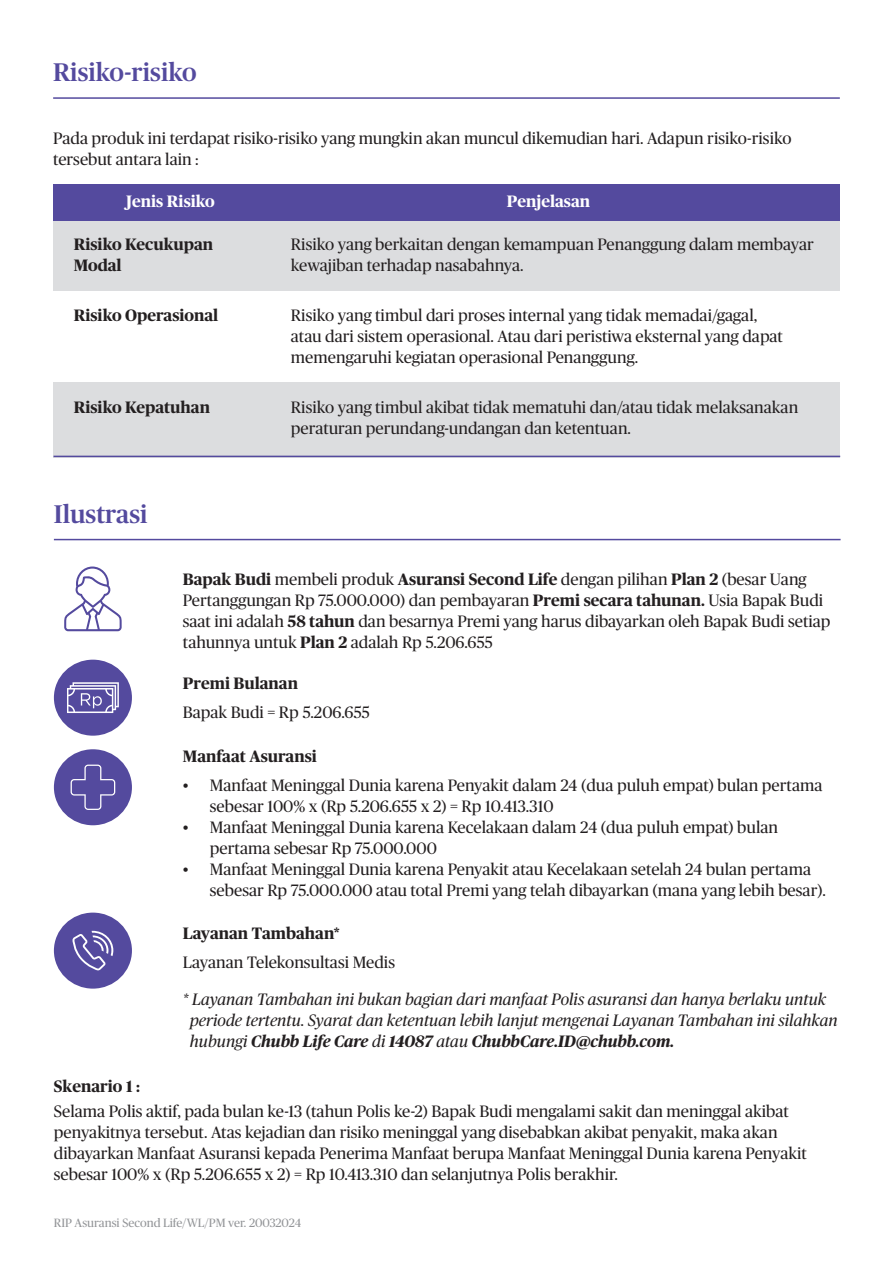
<style>
.page{position:relative;width:893px;height:1263px;background:#fff}
.page>*{position:absolute;margin:0;border:0;box-sizing:border-box;transform-origin:0 0}
.t1{font:500 25.5px "Chubb Publico";color:#544a9e}
.t2{font:16.5px/21px "Chubb Publico";color:#231f20}
.t3{font:italic 16.5px "Chubb Publico";color:#231f20}
.t4{font:700 16.5px "Chubb Publico";color:#231f20}
.t5{font:italic 700 16.5px "Chubb Publico";color:#231f20}
.t6{font:700 16.5px "Chubb Publico";color:#fff}
.t7{font:12px "Chubb Publico";color:#939598}
.s1{font-weight:700}
.s2{font-weight:400}
</style>
<div class="page">
<hr style="left:53px;top:97px;width:787px;height:2px;background:#544a9e">
<div style="left:54px;top:221px;width:786px;height:70px;background:#dcdddf"></div>
<div style="left:54px;top:382px;width:786px;height:75px;background:#dcdddf"></div>
<div style="left:54px;top:184px;width:786px;height:37px;background:#544a9e"></div>
<hr style="left:54px;top:456px;width:786px;height:1px;background:#544a9e">
<hr style="left:54px;top:539px;width:787px;height:1px;background:#544a9e">
<svg style="left:64px;top:566px;width:58px;height:65px"></svg>
<div style="left:54px;top:660px;width:78px;height:76px;background:#544a9e;border-radius:50%"></div>
<svg style="left:67px;top:682px;width:52px;height:31px"></svg>
<div style="left:54px;top:749px;width:78px;height:76px;background:#544a9e;border-radius:50%"></div>
<svg style="left:71px;top:765px;width:44px;height:45px"></svg>
<div style="left:54px;top:912px;width:78px;height:77px;background:#544a9e;border-radius:50%"></div>
<svg style="left:72px;top:931px;width:41px;height:39px"></svg>
<p class="t1" style="left:53px;top:54px;width:145px">Risiko-risiko</p>
<p class="t2" style="left:53px;top:127px;width:740px">Pada produk ini terdapat risiko-risiko yang mungkin akan muncul dikemudian hari. Adapun risiko-risiko tersebut antara lain :</p>
<p class="t6" style="left:126px;top:190px;width:90px">Jenis Risiko</p>
<p class="t6" style="left:507px;top:190px;width:85px">Penjelasan</p>
<p class="t2" style="left:291px;top:233px;width:524px">Risiko yang berkaitan dengan kemampuan Penanggung dalam membayar kewajiban terhadap nasabahnya.</p>
<p class="t4" style="left:74px;top:232px;width:141px">Risiko Kecukupan</p>
<p class="t4" style="left:74px;top:253px;width:49px">Modal</p>
<p class="t4" style="left:74px;top:303px;width:146px">Risiko Operasional</p>
<p class="t4" style="left:74px;top:395px;width:138px">Risiko Kepatuhan</p>
<p class="t1" style="left:54px;top:496px;width:95px">Ilustrasi</p>
<p class="t2" style="left:291px;top:304px;width:494px">Risiko yang timbul dari proses internal yang tidak memadai/gagal, atau dari sistem operasional. Atau dari peristiwa eksternal yang dapat memengaruhi kegiatan operasional Penanggung.</p>
<p class="t2" style="left:291px;top:396px;width:509px">Risiko yang timbul akibat tidak mematuhi dan/atau tidak melaksanakan peraturan perundang-undangan dan ketentuan.</p>
<p class="t2" style="left:183px;top:568px;width:649px"><span class="s1">Bapak Budi</span> membeli produk <span class="s1">Asuransi Second Life</span> dengan pilihan <span class="s1">Plan 2</span> (besar Uang Pertanggungan Rp 75.000.000) dan pembayaran <span class="s1">Premi secara tahunan.</span> Usia Bapak Budi saat ini adalah <span class="s1">58 tahun</span> dan besarnya Premi yang harus dibayarkan oleh Bapak Budi setiap tahunnya untuk <span class="s1">Plan 2</span> adalah Rp 5.206.655</p>
<p class="t4" style="left:183px;top:672px;width:117px">Premi Bulanan</p>
<p class="t2" style="left:183px;top:701px;width:189px">Bapak Budi = Rp 5.206.655</p>
<p class="t4" style="left:183px;top:745px;width:136px">Manfaat Asuransi</p>
<p class="t2" style="left:210px;top:774px;width:614px;text-indent:-27px">• Manfaat Meninggal Dunia karena Penyakit dalam 24 (dua puluh empat) bulan pertama sebesar 100% x (Rp 5.206.655 x 2) = Rp 10.413.310</p>
<p class="t2" style="left:210px;top:816px;width:570px;text-indent:-27px">• Manfaat Meninggal Dunia karena Kecelakaan dalam 24 (dua puluh empat) bulan pertama sebesar Rp 75.000.000</p>
<p class="t2" style="left:210px;top:858px;width:618px;text-indent:-27px">• Manfaat Meninggal Dunia karena Penyakit atau Kecelakaan setelah 24 bulan pertama sebesar Rp 75.000.000 atau total Premi yang telah dibayarkan (mana yang lebih besar).</p>
<p class="t4" style="left:183px;top:921px;width:159px">Layanan Tambahan*</p>
<p class="t2" style="left:183px;top:950px;width:214px">Layanan Telekonsultasi Medis</p>
<p class="t3" style="left:183px;top:987px;width:645px">* Layanan Tambahan ini bukan bagian dari manfaat Polis asuransi dan hanya berlaku untuk</p>
<p class="t3" style="left:190px;top:1008px;width:649px">periode tertentu. Syarat dan ketentuan lebih lanjut mengenai Layanan Tambahan ini silahkan</p>
<p class="t5" style="left:190px;top:1029px;width:486px"><span class="s2">hubungi</span> Chubb Life Care <span class="s2">di</span> 14087 <span class="s2">atau</span> ChubbCare.ID@chubb.com.</p>
<p class="t4" style="left:54px;top:1074px;width:88px">Skenario 1 :</p>
<p class="t2" style="left:54px;top:1100px;width:754px">Selama Polis aktif, pada bulan ke-13 (tahun Polis ke-2) Bapak Budi mengalami sakit dan meninggal akibat penyakitnya tersebut. Atas kejadian dan risiko meninggal yang disebabkan akibat penyakit, maka akan dibayarkan Manfaat Asuransi kepada Penerima Manfaat berupa Manfaat Meninggal Dunia karena Penyakit sebesar 100% x (Rp 5.206.655 x 2) = Rp 10.413.310 dan selanjutnya Polis berakhir.</p>
<p class="t7" style="left:54px;top:1214px;width:249px">RIP Asuransi Second Life/WL/PM ver. 20032024</p>
</div>
